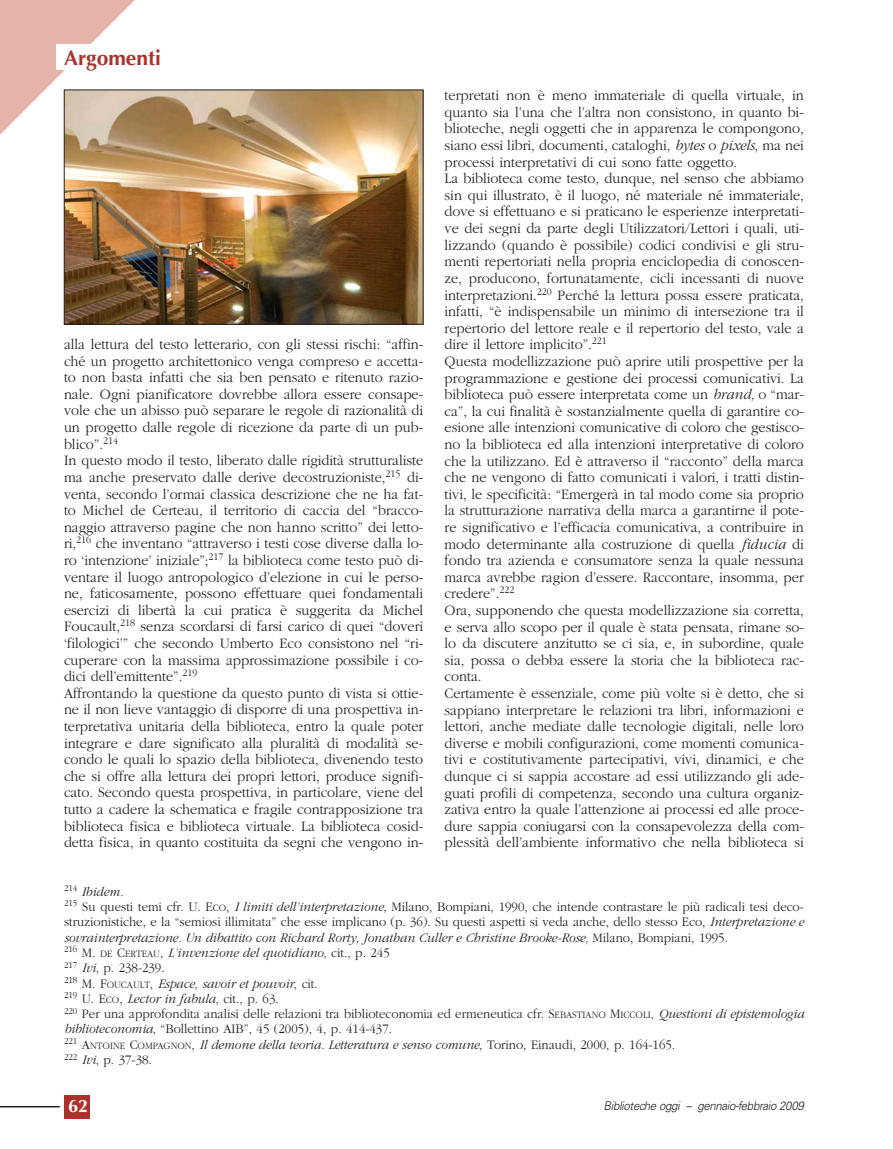
<style>
.page{position:relative;width:893px;height:1149px;background:#fff}
.page>*{position:absolute;margin:0;border:0;box-sizing:border-box;transform-origin:0 0}
.t1{font:700 21px "Optima";color:#ac312d}
.t2{font:700 18px "Optima";color:#fff}
.t3{font:300 15px/16.6px "Garamond";color:#231f20;scale:.95 1}
.t4{font:300 13.5px/15.3px "Garamond";color:#231f20;scale:.95 1}
.t5{font:italic 300 12px "Univers";letter-spacing:-.03em;color:#231f20;scale:.95 1}
.s1{font-style:italic}
.s2{font-size:10.2px}
</style>
<div class="page">
<svg style="left:0;top:0;width:424px;height:1119px"></svg>
<h1 class="t1" style="left:64px;top:49px;width:98px">Argomenti</h1>
<p class="t3" style="left:445px;top:88px;width:380px">terpretati non è meno immateriale di quella virtuale, in quanto sia l’una che l’altra non consistono, in quanto bi&shy;blioteche, negli oggetti che in apparenza le compongono, siano essi libri, documenti, cataloghi, <span class="s1">bytes</span> o <span class="s1">pixels</span>, ma nei processi interpretativi di cui sono fatte oggetto.<br>La biblioteca come testo, dunque, nel senso che abbiamo sin qui illustrato, è il luogo, né materiale né immateriale, dove si effettuano e si praticano le esperienze interpretati&shy;ve dei segni da parte degli Utilizzatori/Lettori i quali, uti&shy;lizzando (quando è possibile) codici condivisi e gli stru&shy;menti repertoriati nella propria enciclopedia di conoscen&shy;ze, producono, fortunatamente, cicli incessanti di nuove interpretazioni.<sup>220</sup> Perché la lettura possa essere praticata, infatti, “è indispensabile un minimo di intersezione tra il repertorio del lettore reale e il repertorio del testo, vale a dire il lettore implicito”.<sup>221<br></sup>Questa modellizzazione può aprire utili prospettive per la programmazione e gestione dei processi comunicativi. La biblioteca può essere interpretata come un <span class="s1">brand,</span> o “mar&shy;ca”, la cui finalità è sostanzialmente quella di garantire co&shy;esione alle intenzioni comunicative di coloro che gestisco&shy;no la biblioteca ed alla intenzioni interpretative di coloro che la utilizzano. Ed è attraverso il “racconto” della marca che ne vengono di fatto comunicati i valori, i tratti distin&shy;tivi, le specificità: “Emergerà in tal modo come sia proprio la strutturazione narrativa della marca a garantirne il pote&shy;re significativo e l’efficacia comunicativa, a contribuire in modo determinante alla costruzione di quella <span class="s1">fiducia</span> di fondo tra azienda e consumatore senza la quale nessuna marca avrebbe ragion d’essere. Raccontare, insomma, per credere”.<sup>222<br></sup>Ora, supponendo che questa modellizzazione sia corretta, e serva allo scopo per il quale è stata pensata, rimane so&shy;lo da discutere anzitutto se ci sia, e, in subordine, quale sia, possa o debba essere la storia che la biblioteca rac&shy;conta.<br>Certamente è essenziale, come più volte si è detto, che si sappiano interpretare le relazioni tra libri, informazioni e lettori, anche mediate dalle tecnologie digitali, nelle loro diverse e mobili configurazioni, come momenti comunica&shy;tivi e costitutivamente partecipativi, vivi, dinamici, e che dunque ci si sappia accostare ad essi utilizzando gli ade&shy;guati profili di competenza, secondo una cultura organiz&shy;zativa entro la quale l’attenzione ai processi ed alle proce&shy;dure sappia coniugarsi con la consapevolezza della com&shy;plessità dell’ambiente informativo che nella biblioteca si</p>
<p class="t4" style="left:64px;top:884px;width:780px"><sup>214</sup> <span class="s1">Ibidem.<br></span><sup>215</sup> Su questi temi cfr. U. E<span class="s2">CO</span>, <span class="s1">I limiti dell’interpretazione</span>, Milano, Bompiani, 1990, che intende contrastare le più radicali tesi deco&shy;struzionistiche, e la “semiosi illimitata” che esse implicano (p. 36). Su questi aspetti si veda anche, dello stesso Eco, <span class="s1">Interpretazione e sovrainterpretazione. Un dibattito con Richard Rorty, Jonathan Culler e Christine Brooke-Rose,</span> Milano, Bompiani, 1995.<br><sup>216</sup> M. <span class="s2">DE</span> C<span class="s2">ERTEAU</span>, <span class="s1">L’invenzione del quotidiano</span>, cit., p. 245<br><sup>217</sup> <span class="s1">Ivi</span>, p. 238-239.<br><sup>218</sup> M. F<span class="s2">OUCAULT</span>, <span class="s1">Espace, savoir et pouvoir</span>, cit.<br><sup>219</sup> U. E<span class="s2">CO</span>, <span class="s1">Lector in fabula</span>, cit., p. 63.<br><sup>220</sup> Per una approfondita analisi delle relazioni tra biblioteconomia ed ermeneutica cfr. S<span class="s2">EBASTIANO</span> M<span class="s2">ICCOLI</span>, <span class="s1">Questioni di epistemologia biblioteconomia</span>, “Bollettino AIB”, 45 (2005), 4, p. 414-437.<br><sup>221</sup> A<span class="s2">NTOINE</span> C<span class="s2">OMPAGNON</span>, <span class="s1">Il demone della teoria. Letteratura e senso comune</span>, Torino, Einaudi, 2000, p. 164-165.<br><sup>222</sup> <span class="s1">Ivi</span>, p. 37-38.</p>
<p class="t3" style="left:64px;top:337px;width:380px">alla lettura del testo letterario, con gli stessi rischi: “affin&shy;ché un progetto architettonico venga compreso e accetta&shy;to non basta infatti che sia ben pensato e ritenuto razio&shy;nale. Ogni pianificatore dovrebbe allora essere consape&shy;vole che un abisso può separare le regole di razionalità di un progetto dalle regole di ricezione da parte di un pub&shy;blico”.<sup>214<br></sup>In questo modo il testo, liberato dalle rigidità strutturaliste ma anche preservato dalle derive decostruzioniste,<sup>215</sup> di&shy;venta, secondo l’ormai classica descrizione che ne ha fat&shy;to Michel de Certeau, il territorio di caccia del “bracco&shy;naggio attraverso pagine che non hanno scritto” dei letto&shy;ri,<sup>216</sup> che inventano “attraverso i testi cose diverse dalla lo&shy;ro ‘intenzione’ iniziale”;<sup>217</sup> la biblioteca come testo può di&shy;ventare il luogo antropologico d’elezione in cui le perso&shy;ne, faticosamente, possono effettuare quei fondamentali esercizi di libertà la cui pratica è suggerita da Michel Foucault,<sup>218</sup> senza scordarsi di farsi carico di quei “doveri ‘filologici’” che secondo Umberto Eco consistono nel “ri&shy;cuperare con la massima approssimazione possibile i co&shy;dici dell’emittente”.<sup>219<br></sup>Affrontando la questione da questo punto di vista si ottie&shy;ne il non lieve vantaggio di disporre di una prospettiva in&shy;terpretativa unitaria della biblioteca, entro la quale poter integrare e dare significato alla pluralità di modalità se&shy;condo le quali lo spazio della biblioteca, divenendo testo che si offre alla lettura dei propri lettori, produce signifi&shy;cato. Secondo questa prospettiva, in particolare, viene del tutto a cadere la schematica e fragile contrapposizione tra biblioteca fisica e biblioteca virtuale. La biblioteca cosid&shy;detta fisica, in quanto costituita da segni che vengono in-</p>
<p class="t2" style="left:68px;top:1097px;width:22px">62</p>
<p class="t5" style="left:603px;top:1101px;width:212px">Biblioteche oggi – gennaio-febbraio 2009</p>
</div>
